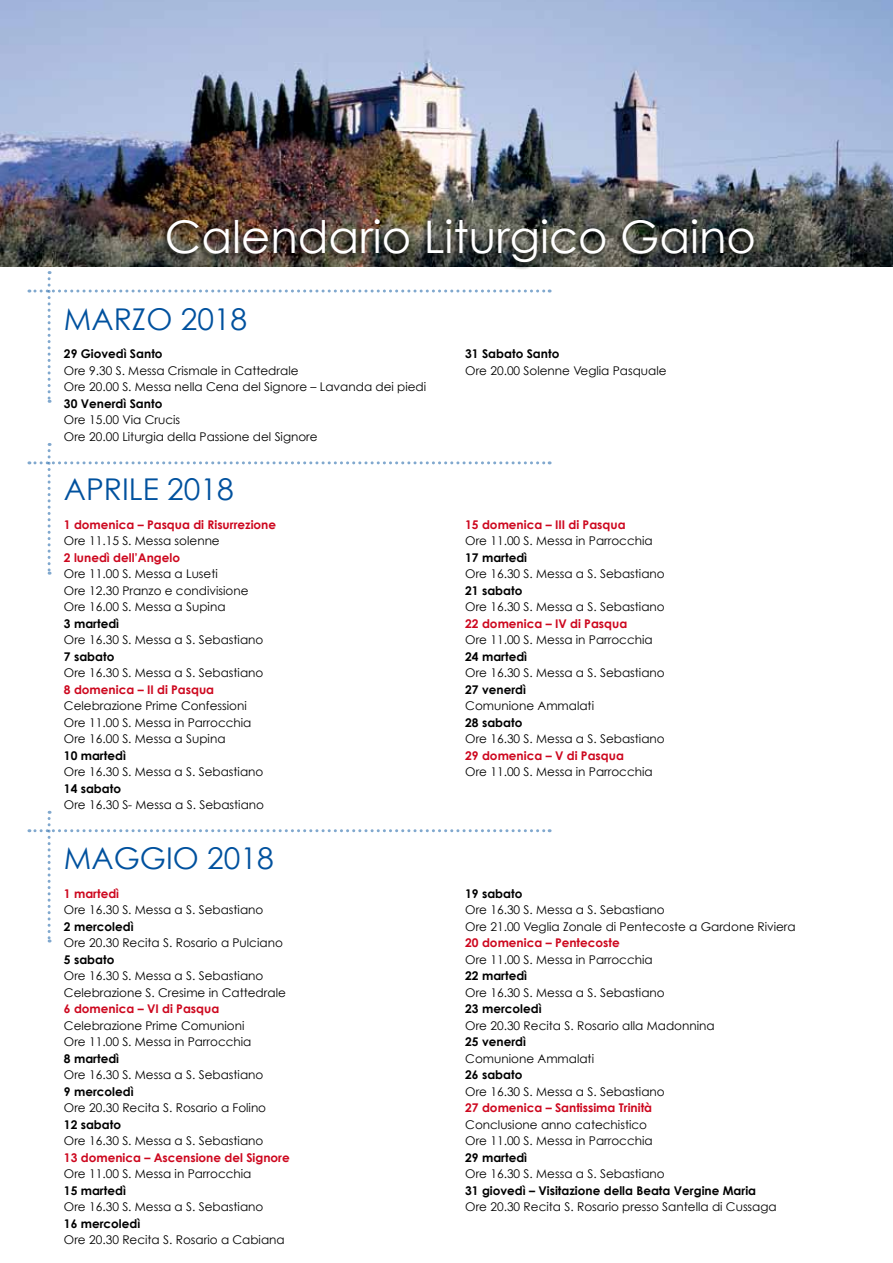
<style>
.page{position:relative;width:893px;height:1263px;background:#fff}
.page>*{position:absolute;margin:0;border:0;box-sizing:border-box;transform-origin:0 0}
.t1{font:45px "Century Gothic";color:#fff}
.t2{font:30px "Century Gothic";color:#00519e}
.t3{font:12px/16.5px "Century Gothic";color:#000}
.t4{font:700 12px "Century Gothic";color:#000}
.t5{font:700 12px "Century Gothic";color:#cd071e}
</style>
<div class="page">
<img style="left:0;top:0;width:893px;height:267px">
<div style="left:160px;top:219px;width:595px;height:51px;background:#000;opacity:.75"></div>
<svg style="left:29px;top:271px;width:521px;height:132px"></svg>
<svg style="left:29px;top:443px;width:521px;height:132px"></svg>
<svg style="left:29px;top:811px;width:521px;height:131px"></svg>
<h1 class="t1" style="left:165px;top:209px;width:593px">Calendario Liturgico Gaino</h1>
<h2 class="t2" style="left:64px;top:300px;width:185px">MARZO 2018</h2>
<p class="t4" style="left:64px;top:346px;width:100px">29 Giovedì Santo</p>
<p class="t3" style="left:64px;top:362px;width:364px">Ore 9.30 S. Messa Crismale in Cattedrale<br>Ore 20.00 S. Messa nella Cena del Signore – Lavanda dei piedi</p>
<p class="t4" style="left:64px;top:396px;width:100px">30 Venerdì Santo</p>
<p class="t3" style="left:64px;top:411px;width:255px">Ore 15.00 Via Crucis<br>Ore 20.00 Liturgia della Passione del Signore</p>
<h2 class="t2" style="left:64px;top:471px;width:171px">APRILE 2018</h2>
<p class="t5" style="left:64px;top:517px;width:214px">1 domenica – Pasqua di Risurrezione</p>
<p class="t3" style="left:64px;top:533px;width:157px">Ore 11.15 S. Messa solenne</p>
<p class="t5" style="left:64px;top:550px;width:118px">2 lunedì dell’Angelo</p>
<p class="t3" style="left:64px;top:566px;width:186px">Ore 11.00 S. Messa a Luseti<br>Ore 12.30 Pranzo e condivisione<br>Ore 16.00 S. Messa a Supina</p>
<p class="t4" style="left:64px;top:616px;width:57px">3 martedì</p>
<p class="t3" style="left:64px;top:632px;width:201px">Ore 16.30 S. Messa a S. Sebastiano</p>
<p class="t4" style="left:64px;top:649px;width:52px">7 sabato</p>
<p class="t3" style="left:64px;top:665px;width:201px">Ore 16.30 S. Messa a S. Sebastiano</p>
<p class="t5" style="left:64px;top:682px;width:152px">8 domenica – II di Pasqua</p>
<p class="t3" style="left:64px;top:698px;width:189px">Celebrazione Prime Confessioni<br>Ore 11.00 S. Messa in Parrocchia<br>Ore 16.00 S. Messa a Supina</p>
<p class="t4" style="left:64px;top:748px;width:63px">10 martedì</p>
<p class="t3" style="left:64px;top:764px;width:201px">Ore 16.30 S. Messa a S. Sebastiano</p>
<p class="t4" style="left:64px;top:781px;width:59px">14 sabato</p>
<p class="t3" style="left:64px;top:797px;width:202px">Ore 16.30 S- Messa a S. Sebastiano</p>
<h2 class="t2" style="left:64px;top:840px;width:211px">MAGGIO 2018</h2>
<p class="t5" style="left:64px;top:886px;width:57px">1 martedì</p>
<p class="t3" style="left:64px;top:901px;width:201px">Ore 16.30 S. Messa a S. Sebastiano</p>
<p class="t4" style="left:64px;top:919px;width:71px">2 mercoledì</p>
<p class="t3" style="left:64px;top:934px;width:220px">Ore 20.30 Recita S. Rosario a Pulciano</p>
<p class="t4" style="left:64px;top:952px;width:52px">5 sabato</p>
<p class="t3" style="left:64px;top:967px;width:223px">Ore 16.30 S. Messa a S. Sebastiano<br>Celebrazione S. Cresime in Cattedrale</p>
<p class="t5" style="left:64px;top:1001px;width:157px">6 domenica – VI di Pasqua</p>
<p class="t3" style="left:64px;top:1017px;width:189px">Celebrazione Prime Comunioni<br>Ore 11.00 S. Messa in Parrocchia</p>
<p class="t4" style="left:64px;top:1051px;width:57px">8 martedì</p>
<p class="t3" style="left:64px;top:1066px;width:201px">Ore 16.30 S. Messa a S. Sebastiano</p>
<p class="t4" style="left:64px;top:1084px;width:71px">9 mercoledì</p>
<p class="t3" style="left:64px;top:1099px;width:204px">Ore 20.30 Recita S. Rosario a Folino</p>
<p class="t4" style="left:64px;top:1117px;width:59px">12 sabato</p>
<p class="t3" style="left:64px;top:1132px;width:201px">Ore 16.30 S. Messa a S. Sebastiano</p>
<p class="t5" style="left:64px;top:1150px;width:227px">13 domenica – Ascensione del Signore</p>
<p class="t3" style="left:64px;top:1165px;width:189px">Ore 11.00 S. Messa in Parrocchia</p>
<p class="t4" style="left:64px;top:1183px;width:63px">15 martedì</p>
<p class="t3" style="left:64px;top:1198px;width:201px">Ore 16.30 S. Messa a S. Sebastiano</p>
<p class="t4" style="left:64px;top:1216px;width:78px">16 mercoledì</p>
<p class="t3" style="left:64px;top:1231px;width:222px">Ore 20.30 Recita S. Rosario a Cabiana</p>
<p class="t4" style="left:465px;top:346px;width:96px">31 Sabato Santo</p>
<p class="t3" style="left:465px;top:362px;width:203px">Ore 20.00 Solenne Veglia Pasquale</p>
<p class="t5" style="left:465px;top:517px;width:162px">15 domenica – III di Pasqua</p>
<p class="t3" style="left:465px;top:533px;width:189px">Ore 11.00 S. Messa in Parrocchia</p>
<p class="t4" style="left:465px;top:550px;width:63px">17 martedì</p>
<p class="t3" style="left:465px;top:566px;width:201px">Ore 16.30 S. Messa a S. Sebastiano</p>
<p class="t4" style="left:465px;top:583px;width:59px">21 sabato</p>
<p class="t3" style="left:465px;top:599px;width:201px">Ore 16.30 S. Messa a S. Sebastiano</p>
<p class="t5" style="left:465px;top:616px;width:163px">22 domenica – IV di Pasqua</p>
<p class="t3" style="left:465px;top:632px;width:189px">Ore 11.00 S. Messa in Parrocchia</p>
<p class="t4" style="left:465px;top:649px;width:63px">24 martedì</p>
<p class="t3" style="left:465px;top:665px;width:201px">Ore 16.30 S. Messa a S. Sebastiano</p>
<p class="t4" style="left:465px;top:682px;width:62px">27 venerdì</p>
<p class="t3" style="left:465px;top:698px;width:130px">Comunione Ammalati</p>
<p class="t4" style="left:465px;top:715px;width:59px">28 sabato</p>
<p class="t3" style="left:465px;top:731px;width:201px">Ore 16.30 S. Messa a S. Sebastiano</p>
<p class="t5" style="left:465px;top:748px;width:160px">29 domenica – V di Pasqua</p>
<p class="t3" style="left:465px;top:764px;width:189px">Ore 11.00 S. Messa in Parrocchia</p>
<p class="t4" style="left:465px;top:886px;width:59px">19 sabato</p>
<p class="t3" style="left:465px;top:901px;width:332px">Ore 16.30 S. Messa a S. Sebastiano<br>Ore 21.00 Veglia Zonale di Pentecoste a Gardone Riviera</p>
<p class="t5" style="left:465px;top:935px;width:156px">20 domenica – Pentecoste</p>
<p class="t3" style="left:465px;top:951px;width:189px">Ore 11.00 S. Messa in Parrocchia</p>
<p class="t4" style="left:465px;top:968px;width:63px">22 martedì</p>
<p class="t3" style="left:465px;top:984px;width:201px">Ore 16.30 S. Messa a S. Sebastiano</p>
<p class="t4" style="left:465px;top:1001px;width:78px">23 mercoledì</p>
<p class="t3" style="left:465px;top:1017px;width:251px">Ore 20.30 Recita S. Rosario alla Madonnina</p>
<p class="t4" style="left:465px;top:1034px;width:62px">25 venerdì</p>
<p class="t3" style="left:465px;top:1050px;width:130px">Comunione Ammalati</p>
<p class="t4" style="left:465px;top:1067px;width:59px">26 sabato</p>
<p class="t3" style="left:465px;top:1083px;width:201px">Ore 16.30 S. Messa a S. Sebastiano</p>
<p class="t5" style="left:465px;top:1100px;width:188px">27 domenica – Santissima Trinità</p>
<p class="t3" style="left:465px;top:1116px;width:189px">Conclusione anno catechistico<br>Ore 11.00 S. Messa in Parrocchia</p>
<p class="t4" style="left:465px;top:1150px;width:63px">29 martedì</p>
<p class="t3" style="left:465px;top:1165px;width:201px">Ore 16.30 S. Messa a S. Sebastiano</p>
<p class="t4" style="left:465px;top:1183px;width:292px">31 giovedì – Visitazione della Beata Vergine Maria</p>
<p class="t3" style="left:465px;top:1198px;width:313px">Ore 20.30 Recita S. Rosario presso Santella di Cussaga</p>
</div>
